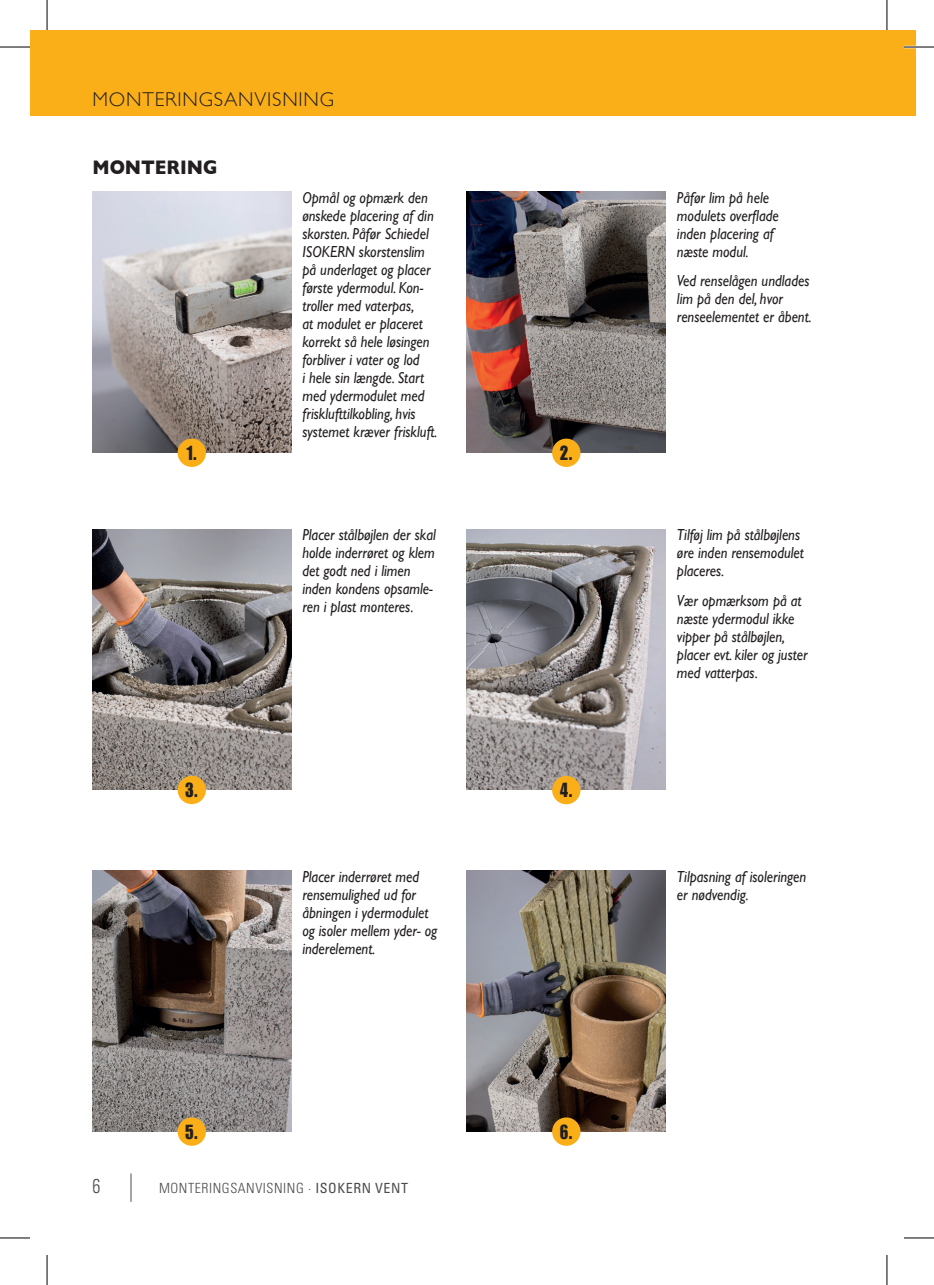
<style>
.page{position:relative;width:934px;height:1285px;background:#fff}
.page>*{position:absolute;margin:0;border:0;box-sizing:border-box;transform-origin:0 0}
.t1{font:300 20px "Gill Sans";letter-spacing:.04em;color:#231f20}
.t2{font:20px "Impact LT Std";color:#231f20;scale:.9 1}
.t3{font:700 20px "Gill Sans";color:#231f20;scale:.9 1}
.t4{font:300 condensed 20px "Univers LT Std";color:#4b4c4d;scale:.9 1}
.t5{font:italic 16px/18px "Gill Sans";color:#231f20;scale:.9 1}
.t6{font:300 condensed 14px "Univers LT Std";letter-spacing:.04em;color:#4b4c4d}
.s1{font-weight:400}
</style>
<div class="page">
<svg style="left:131px;top:1173px;width:1px;height:28px"></svg>
<div style="left:886px;top:30px;width:28px;height:85px;background:#faaf18"></div>
<div style="left:30px;top:30px;width:856px;height:85px;background:#faaf18"></div>
<img style="left:467px;top:192px;width:198px;height:261px">
<img style="left:92px;top:192px;width:199px;height:261px">
<div style="left:552px;top:438px;width:28px;height:29px;background:#faaf18;border-radius:50%"></div>
<div style="left:177px;top:438px;width:29px;height:29px;background:#faaf18;border-radius:50%"></div>
<img style="left:467px;top:529px;width:198px;height:261px">
<div style="left:552px;top:776px;width:28px;height:28px;background:#faaf18;border-radius:50%"></div>
<img style="left:92px;top:529px;width:199px;height:261px">
<div style="left:177px;top:776px;width:29px;height:28px;background:#faaf18;border-radius:50%"></div>
<img style="left:92px;top:870px;width:199px;height:261px">
<div style="left:177px;top:1117px;width:29px;height:28px;background:#faaf18;border-radius:50%"></div>
<img style="left:467px;top:870px;width:198px;height:261px">
<div style="left:552px;top:1117px;width:28px;height:28px;background:#faaf18;border-radius:50%"></div>
<hr style="left:903px;top:46px;width:30px;height:2px;background:#fff">
<hr style="left:0;top:47px;width:30px;height:1px;background:#000">
<hr style="left:903px;top:47px;width:30px;height:1px;background:#000">
<hr style="left:0;top:1237px;width:30px;height:1px;background:#000">
<hr style="left:903px;top:1237px;width:30px;height:1px;background:#000">
<hr style="left:47px;top:0;width:1px;height:30px;background:#000">
<hr style="left:47px;top:1255px;width:1px;height:30px;background:#000">
<hr style="left:886px;top:0;width:1px;height:30px;background:#000">
<hr style="left:886px;top:1255px;width:1px;height:30px;background:#000">
<p class="t1" style="left:92px;top:84px;width:243px">MONTERINGSANVISNING</p>
<p class="t3" style="left:92px;top:151px;width:140px">MONTERING</p>
<p class="t5" style="left:302px;top:188px;width:151px">Opmål og opmærk den ønskede placering af din skorsten. Påfør Schiedel<br>ISOKERN skorstenslim på underlaget og placer første ydermodul. Kon&shy;troller med vaterpas,<br>at modulet er placeret korrekt så hele løsingen forbliver i vater og lod<br>i hele sin længde. Start med ydermodulet med frisklufttilkobling, hvis systemet kræver friskluft.</p>
<p class="t2" style="left:186px;top:441px;width:14px">1.</p>
<p class="t2" style="left:559px;top:441px;width:16px">2.</p>
<p class="t2" style="left:185px;top:778px;width:16px">3.</p>
<p class="t2" style="left:185px;top:1120px;width:16px">5.</p>
<p class="t5" style="left:302px;top:526px;width:150px">Placer stålbøjlen der skal holde inderrøret og klem det godt ned i limen inden kondens opsamle&shy;ren i plast monteres.</p>
<p class="t5" style="left:302px;top:867px;width:151px">Placer inderrøret med rensemulighed ud for åbningen i ydermodulet og isoler mellem yder- og inderelement.</p>
<p class="t4" style="left:92px;top:1173px;width:10px">6</p>
<p class="t6" style="left:159px;top:1179px;width:250px">MONTERINGSANVISNING · <span class="s1">ISOKERN VENT</span></p>
<p class="t2" style="left:559px;top:778px;width:16px">4.</p>
<p class="t2" style="left:559px;top:1120px;width:16px">6.</p>
<p class="t5" style="left:676px;top:188px;width:115px">Påfør lim på hele modulets overflade inden placering af næste modul.</p>
<p class="t5" style="left:676px;top:272px;width:151px">Ved renselågen undlades lim på den del, hvor renseelementet er åbent.</p>
<p class="t5" style="left:676px;top:526px;width:143px">Tilføj lim på stålbøjlens øre inden rensemodulet placeres.</p>
<p class="t5" style="left:676px;top:591px;width:147px">Vær opmærksom på at næste ydermodul ikke vipper på stålbøjlen, placer evt. kiler og juster med vatterpas.</p>
<p class="t5" style="left:676px;top:867px;width:145px">Tilpasning af isoleringen er nødvendig.</p>
</div>
